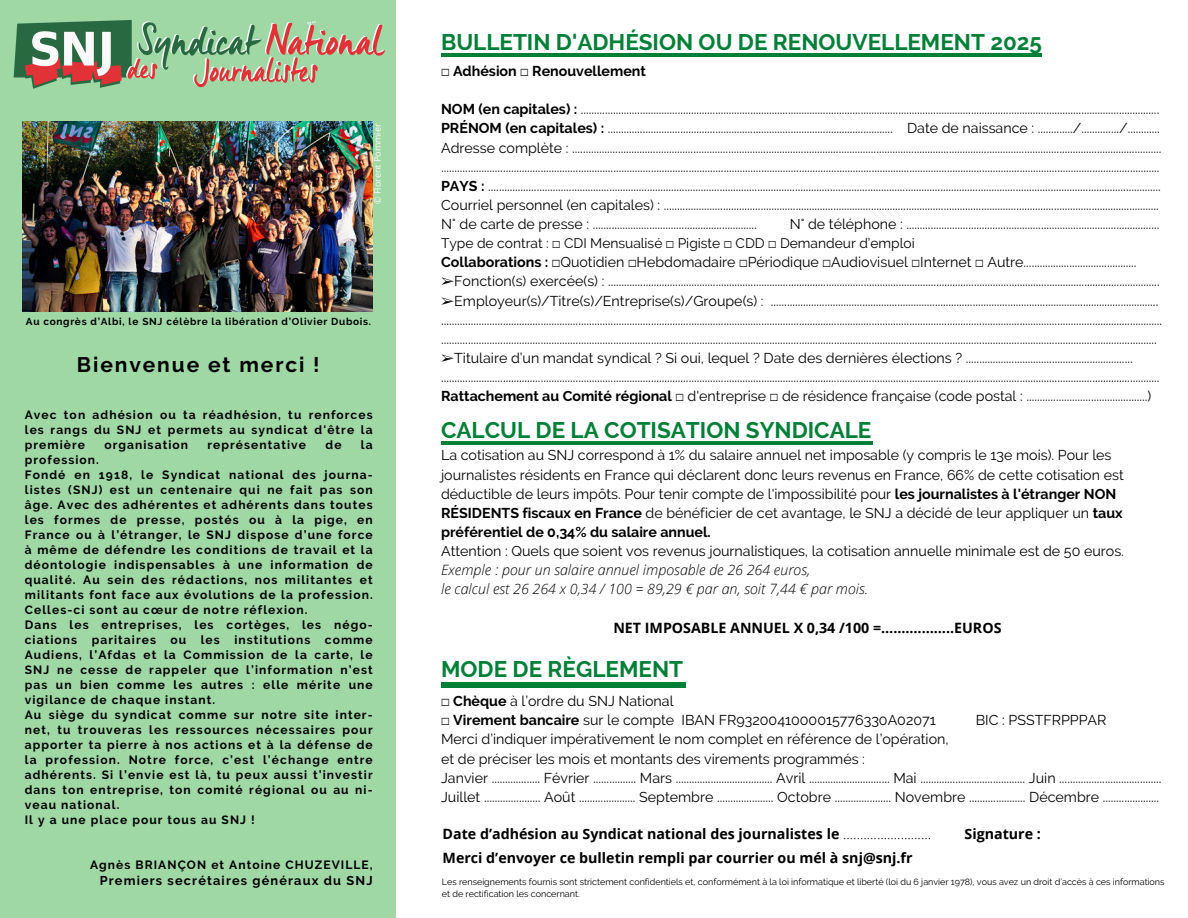
<style>
.page{position:relative;width:1188px;height:918px;background:#fff}
.page>*{position:absolute;margin:0;border:0;box-sizing:border-box;transform-origin:0 0}
.t1{font:700 22.5px "Raleway";color:#008037}
.t2{font:700 21px "Raleway";letter-spacing:.09em;color:#000}
.t3{font:14.25px/19.2px "Raleway";color:#000}
.t4{font:700 14.25px "Open Sans";color:#000}
.t5{font:italic 300 14.25px/19.2px "Open Sans";color:#000}
.t6{font:700 14.25px "Raleway";color:#000}
.t7{font:13.8px "Raleway";color:#000}
.t8{font:700 12.75px "Raleway";letter-spacing:.09em;color:#000}
.t9{font:700 12px/15px "Raleway";letter-spacing:.09em;color:#000;text-align:justify}
.t10{font:700 10.05px "Raleway";letter-spacing:.07em;color:#000}
.t11{font:9px/11.9px "Raleway";color:#000}
.t12{font:9px "Open Sans";color:#fdfdfc}
.s1{font-family:"Free Mono";font-weight:400}
.s2{font-weight:700}
.s3{font-family:"Free Mono"}
.s4{font-family:"Free Serif"}
.s5{font-weight:300}
</style>
<div class="page">
<div style="left:0;top:0;width:396px;height:918px;background:#9fd8a5"></div>
<img style="left:23px;top:122px;width:350px;height:190px">
<img style="left:13px;top:20px;width:372px;height:69px">
<hr style="left:441px;top:54px;width:601px;height:3px;background:#008037">
<div style="left:441px;top:682px;width:244px;height:6px;background:#008037"></div>
<hr style="left:441px;top:441px;width:432px;height:4px;background:#008037">
<p class="t12" style="left:371px;top:204px;width:82px;rotate:-90deg">© Florent Pommier</p>
<p class="t10" style="left:26px;top:316px;width:347px">Au congrès d’Albi, le SNJ célèbre la libération d’Olivier Dubois.</p>
<p class="t2" style="left:77px;top:353px;width:244px">Bienvenue et merci !</p>
<p class="t9" style="left:25px;top:408px;width:349px">Avec ton adhésion ou ta réadhésion, tu renforces les rangs du SNJ et permets au syndicat d'être la première</p>
<p class="t9" style="left:104px;top:438px;width:85px">organisation</p>
<p class="t9" style="left:207px;top:438px;width:100px">représentative</p>
<p class="t9" style="left:326px;top:438px;width:18px">de</p>
<p class="t9" style="left:361px;top:438px;width:13px">la</p>
<p class="t9" style="left:25px;top:453px;width:349px;text-align:left">profession.<br>Fondé en 1918, le Syndicat national des journa&shy;listes (SNJ) est un centenaire qui ne fait pas son âge. Avec des adhérentes et adhérents dans toutes les formes de presse, postés ou à la pige, en France ou à l’étranger, le SNJ dispose d’une force à même de défendre les conditions de travail et la déontologie indispensables à une information de qualité. Au sein des rédactions, nos militantes et militants font face aux évolutions de la profession.<br>Celles-ci sont au cœur de notre réflexion.<br>Dans les entreprises, les cortèges, les négo&shy;ciations paritaires ou les institutions comme Audiens, l’Afdas et la Commission de la carte, le SNJ ne cesse de rappeler que l’information n’est pas un bien comme les autres : elle mérite une vigilance de chaque instant.<br>Au siège du syndicat comme sur notre site inter&shy;net, tu trouveras les ressources nécessaires pour apporter ta pierre à nos actions et à la défense de la profession. Notre force, c’est l’échange entre adhérents. Si l’envie est là, tu peux aussi t’investir dans ton entreprise, ton comité régional ou au ni&shy;veau national.<br>Il y a une place pour tous au SNJ !</p>
<p class="t9" style="left:90px;top:858px;width:284px">Agnès BRIANÇON et Antoine CHUZEVILLE,</p>
<p class="t8" style="left:100px;top:873px;width:274px">Premiers secrétaires généraux du SNJ</p>
<h1 class="t1" style="left:441px;top:29px;width:602px">BULLETIN D'ADHÉSION OU DE RENOUVELLEMENT 2025</h1>
<h6 class="t6" style="left:441px;top:63px;width:206px"><span class="s1">☐</span> Adhésion <span class="s1">☐</span> Renouvellement</h6>
<h6 class="t3" style="left:441px;top:100px;width:722px"><span class="s2">NOM (en capitales) :</span> .......................................................................................................................................................................................................................<br><span class="s2">PRÉNOM (en capitales) :</span> .......................................................................................................... Date de naissance : ............./............../............<br>Adresse complète : ........................................................................................................................................................................................................................... ...........................................................................................................................................................................................................................................................................<br><span class="s2">PAYS :</span> ..........................................................................................................................................................................................................................................................<br>Courriel personnel (en capitales) : ........................................................................................................................................................................................<br>N° de carte de presse : .............................................................</h6>
<h6 class="t3" style="left:790px;top:214px;width:371px">N° de téléphone : ..............................................................................................</h6>
<h6 class="t7" style="left:441px;top:235px;width:475px">Type de contrat : <span class="s3">☐</span> CDI Mensualisé <span class="s3">☐</span> Pigiste <span class="s3">☐</span> CDD <span class="s3">☐</span> Demandeur d’emploi</h6>
<h6 class="t3" style="left:441px;top:253px;width:697px"><span class="s2">Collaborations :</span> <span class="s3">☐</span>Quotidien <span class="s3">☐</span>Hebdomadaire <span class="s3">☐</span>Périodique <span class="s3">☐</span>Audiovisuel <span class="s3">☐</span>Internet <span class="s3">☐</span> Autre..........................................</h6>
<h6 class="t3" style="left:441px;top:272px;width:720px"><span class="s4">➢</span>Fonction(s) exercée(s) : .............................................................................................................................................................................................................</h6>
<h6 class="t3" style="left:441px;top:291px;width:723px"><span class="s4">➢</span>Employeur(s)/Titre(s)/Entreprise(s)/Groupe(s) : ................................................................................................................................................ ............................................................................................................................................................................................................................................................................ ..........................................................................................................................................................................................................................................................................</h6>
<h6 class="t3" style="left:441px;top:348px;width:720px"><span class="s4">➢</span>Titulaire d’un mandat syndical ? Si oui, lequel ? Date des dernières élections ? .............................................................. ...........................................................................................................................................................................................................................................................................<br><span class="s2">Rattachement au Comité régional</span> <span class="s3">☐</span> d'entreprise <span class="s3">☐</span> de résidence française (code postal : .............................................)</h6>
<h1 class="t1" style="left:441px;top:417px;width:432px">CALCUL DE LA COTISATION SYNDICALE</h1>
<p class="t3" style="left:441px;top:446px;width:684px">La cotisation au SNJ correspond à 1% du salaire annuel net imposable (y compris le 13e mois). Pour les journalistes résidents en France qui déclarent donc leurs revenus en France, 66% de cette cotisation est déductible de leurs impôts. Pour tenir compte de l'impossibilité pour <span class="s2">les journalistes à l'étranger NON RÉSIDENTS fiscaux en France</span> de bénéficier de cet avantage, le SNJ a décidé de leur appliquer un <span class="s2">taux préférentiel de 0,34% du salaire annuel.</span></p>
<p class="t3" style="left:441px;top:541px;width:684px">Attention : Quels que soient vos revenus journalistiques, la cotisation annuelle minimale est de 50 euros.</p>
<p class="t5" style="left:441px;top:560px;width:429px">Exemple : pour un salaire annuel imposable de 26 264 euros,<br>le calcul est 26 264 x 0,34 / 100 = 89,29 € par an, soit 7,44 € par mois.</p>
<p class="t4" style="left:613px;top:617px;width:390px">NET IMPOSABLE ANNUEL X 0,34 /100 =…....………..EUROS</p>
<h1 class="t1" style="left:441px;top:656px;width:244px">MODE DE RÈGLEMENT</h1>
<h4 class="t3" style="left:441px;top:692px;width:496px"><span class="s3">☐</span> <span class="s2">Chèque</span> à l’ordre du SNJ National<br><span class="s3">☐</span> <span class="s2">Virement bancaire</span> sur le compte IBAN FR9320041000015776330A02071</h4>
<h4 class="t3" style="left:976px;top:711px;width:132px">BIC : PSSTFRPPPAR</h4>
<h4 class="t3" style="left:441px;top:730px;width:722px">Merci d’indiquer impérativement le nom complet en référence de l’opération,<br>et de préciser les mois et montants des virements programmés :<br>Janvier .................. Février ................ Mars .................................... Avril .............................. Mai ....................................... Juin ......................................</h4>
<h5 class="t3" style="left:441px;top:787px;width:720px">Juillet ..................... Août ..................... Septembre ..................... Octobre ..................... Novembre ..................... Décembre .....................</h5>
<h5 class="t4" style="left:443px;top:824px;width:490px">Date d’adhésion au Syndicat national des journalistes le <span class="s5">..........................</span></h5>
<h5 class="t4" style="left:964px;top:824px;width:78px">Signature :</h5>
<h4 class="t4" style="left:443px;top:847px;width:471px">Merci d’envoyer ce bulletin rempli par courrier ou mél à snj@snj.fr</h4>
<h5 class="t11" style="left:442px;top:876px;width:724px">Les renseignements fournis sont strictement confidentiels et, conformément à la loi informatique et liberté (loi du 6 janvier 1978), vous avez un droit d’accès à ces informations et de rectification les concernant.</h5>
</div>
